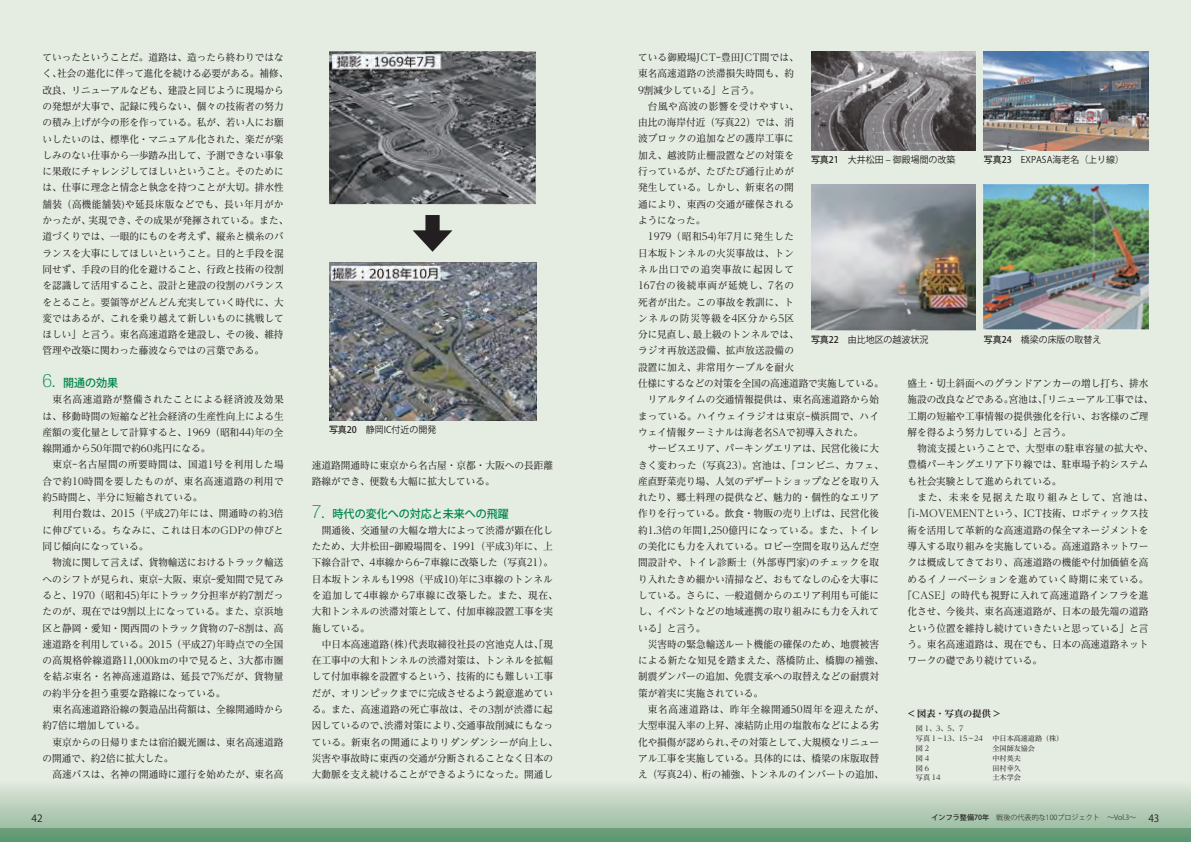
<style>
.page{position:relative;width:1191px;height:842px;background:#e5ece2}
.page>*{position:absolute;margin:0;border:0;box-sizing:border-box;transform-origin:0 0}
.t1{font:500 11.3px "Koz Go Pro";color:#00854a}
.t2{font:10px "Koz Go Pro";color:#231f20}
.t3{font:9.9px/16.3px "Reim Pro";color:#231f20}
.t4{font:9.9px "Reim Pro";letter-spacing:.025em;color:#231f20}
.t5{font:9.9px "Reim Pro";letter-spacing:.055em;color:#231f20}
.t6{font:9.9px "Reim Pro";letter-spacing:.02em;color:#231f20}
.t7{font:9.9px "Reim Pro";letter-spacing:.03em;color:#231f20}
.t8{font:9.9px "Reim Pro";letter-spacing:-.02em;color:#231f20}
.t9{font:9.9px "Reim Pro";letter-spacing:.035em;color:#231f20}
.t10{font:9.9px "Reim Pro";letter-spacing:.045em;color:#231f20}
.t11{font:9.9px "Reim Pro";letter-spacing:.07em;color:#231f20}
.t12{font:9.9px "Reim Pro";letter-spacing:.14em;color:#231f20}
.t13{font:9.9px "Reim Pro";letter-spacing:.075em;color:#231f20}
.t14{font:9.9px "Reim Pro";letter-spacing:.09em;color:#231f20}
.t15{font:9.9px "Reim Pro";letter-spacing:.085em;color:#231f20}
.t16{font:9.2px "Koz Go Pro";color:#231f20}
.t17{font:700 9.2px "Reim Pro";color:#231f20}
.t18{font:7.1px/9.9px "Reim Pro";color:#231f20}
.t19{font:300 7.1px "Koz Go Pro";color:#231f20}
.s1{font-family:"Helvetica Neue";font-weight:100;font-stretch:condensed;font-size:18.4px}
.s2{font-weight:500}
.s3{font-weight:400;font-size:10px}
</style>
<div class="page">
<svg style="left:0;top:787px;width:1191px;height:41px;background:#bbd0bc"></svg>
<svg style="left:0;top:828px;width:1191px;height:14px;background:#639a76"></svg>
<img style="left:811px;top:185px;width:164px;height:145px">
<img style="left:984px;top:51px;width:164px;height:99px">
<img style="left:984px;top:185px;width:164px;height:145px">
<img style="left:811px;top:51px;width:164px;height:99px">
<img style="left:329px;top:51px;width:207px;height:153px">
<img style="left:329px;top:263px;width:207px;height:158px">
<div style="left:425px;top:215px;width:14px;height:23px;background:#231f20"></div>
<svg style="left:412px;top:230px;width:40px;height:22px"></svg>
<p class="t3" style="left:43px;top:49px;width:247px">ていったということだ。道路は、造ったら終わりではなく、社会の進化に伴って進化を続ける必要がある。補修、改良、リニューアルなども、建設と同じように現場からの発想が大事で、記録に残らない、個々の技術者の努力の積み上げが今の形を作っている。私が、若い人にお願いしたいのは、標準化・マニュアル化された、楽だが楽しみのない仕事から一歩踏み出して、予測できない事象に果敢にチャレンジしてほしいということ。そのためには、仕事に理念と情念と執念を持つことが大切。排水性舗装（高機能舗装)や延長床版などでも、長い年月がかかったが、実現でき、その成果が発揮されている。また、道づくりでは、一眼的にものを考えず、縦糸と横糸のバランスを大事にしてほしいということ。目的と手段を混同せず、手段の目的化を避けること、行政と技術の役割を認識して活用すること、設計と建設の役割のバランスをとること。要領等がどんどん充実していく時代に、大変ではあるが、これを乗り越えて新しいものに挑戦してほしい｣と言う。東名高速道路を建設し、その後、維持管理や改築に関わった藤波ならではの言葉である。</p>
<p class="t1" style="left:43px;top:376px;width:77px"><span class="s1">6</span>．開通の効果</p>
<p class="t3" style="left:43px;top:391px;width:243px;text-align:justify;text-indent:10px">東名高速道路が整備されたことによる経済波及効果は、移動時間の短縮など社会経済の生産性向上による生産額の変化量として計算すると、1969（昭和44)年の全線開通から50年間で約60兆円になる。</p>
<p class="t3" style="left:43px;top:456px;width:243px;text-align:justify;text-indent:10px">東京–名古屋間の所要時間は、国道1号を利用した場合で約10時間を要したものが、東名高速道路の利用で約5時間と、半分に短縮されている。</p>
<p class="t3" style="left:43px;top:505px;width:242px;text-align:justify;text-indent:10px">利用台数は、2015（平成27)年には、開通時の約3倍に伸びている。ちなみに、これは日本のGDPの伸びと同じ傾向になっている。</p>
<p class="t3" style="left:43px;top:554px;width:243px;text-align:justify;text-indent:10px">物流に関して言えば、貨物輸送におけるトラック輸送へのシフトが見られ、東京–大阪、東京–愛知間で見てみると、1970（昭和45)年にトラック分担率が約7割だったのが、現在では9割以上になっている。また、京浜地区と静岡・愛知・関西間のトラック貨物の7–8割は、高速道路を利用している。2015（平成27)年時点での全国の高規格幹線道路11,000kmの中で見ると、3大都市圏を結ぶ東名・名神高速道路は、延長で7%だが、貨物量の約半分を担う重要な路線になっている。</p>
<p class="t3" style="left:43px;top:701px;width:242px;text-indent:10px">東名高速道路沿線の製造品出荷額は、全線開通時から約7倍に増加している。</p>
<p class="t3" style="left:43px;top:733px;width:242px;text-indent:10px">東京からの日帰りまたは宿泊観光圏は、東名高速道路の開通で、約2倍に拡大した。</p>
<p class="t3" style="left:52px;top:766px;width:232px">高速バスは、名神の開通時に運行を始めたが、東名高</p>
<p class="t16" style="left:329px;top:424px;width:109px"><span class="s2">写真20</span>　静岡IC付近の開発</p>
<p class="t3" style="left:312px;top:456px;width:243px">速道路開通時に東京から名古屋・京都・大阪への長距離路線ができ、便数も大幅に拡大している。</p>
<p class="t1" style="left:312px;top:506px;width:198px"><span class="s1">7</span>．時代の変化への対応と未来への飛躍</p>
<p class="t3" style="left:312px;top:522px;width:247px;text-indent:10px">開通後、交通量の大幅な増大によって渋滞が顕在化したため、大井松田–御殿場間を、1991（平成3)年に、上下線合計で、4車線から6–7車線に改築した（写真21）。日本坂トンネルも1998（平成10)年に3車線のトンネルを追加して4車線から7車線に改築した。また、現在、大和トンネルの渋滞対策として、付加車線設置工事を実施している。</p>
<p class="t3" style="left:312px;top:636px;width:247px;text-align:center">中日本高速道路（株）代表取締役社長の宮池克人は、「現<br>在工事中の大和トンネルの渋滞対策は、トンネルを拡幅して付加車線を設置するという、技術的にも難しい工事だが、オリンピックまでに完成させるよう鋭意進めている。また、高速道路の死亡事故は、その3割が渋滞に起因しているので、渋滞対策により、交通事故削減にもなっている。新東名の開通によりリダンダンシーが向上し、災害や事故時に東西の交通が分断されることなく日本の大動脈を支え続けることができるようになった。開通し</p>
<p class="t3" style="left:638px;top:49px;width:162px">ている御殿場JCT–豊田JCT間では、東名高速道路の渋滞損失時間も、約<br>9割減少している」と言う。</p>
<p class="t3" style="left:638px;top:98px;width:162px;text-indent:10px">台風や高波の影響を受けやすい、由比の海岸付近（写真22）では、消波ブロックの追加などの護岸工事に加え、越波防止柵設置などの対策を行っているが、たびたび通行止めが発生している。しかし、新東名の開通により、東西の交通が確保されるようになった。</p>
<p class="t3" style="left:648px;top:228px;width:147px">1979（昭和54)年7月に発生した</p>
<p class="t3" style="left:638px;top:244px;width:157px">日本坂トンネルの火災事故は、トン</p>
<p class="t15" style="left:638px;top:261px;width:157px">ネル出口での追突事故に起因して</p>
<p class="t13" style="left:638px;top:277px;width:157px">167台の後続車両が延焼し、7名の</p>
<p class="t3" style="left:638px;top:293px;width:157px">死者が出た。この事故を教訓に、ト</p>
<p class="t14" style="left:638px;top:310px;width:157px">ンネルの防災等級を4区分から5区</p>
<p class="t3" style="left:638px;top:326px;width:162px">分に見直し、最上級のトンネルでは、</p>
<p class="t3" style="left:638px;top:342px;width:157px">ラジオ再放送設備、拡声放送設備の</p>
<p class="t3" style="left:638px;top:359px;width:157px">設置に加え、非常用ケーブルを耐火</p>
<p class="t8" style="left:638px;top:375px;width:247px">仕様にするなどの対策を全国の高速道路で実施している。</p>
<p class="t3" style="left:648px;top:391px;width:232px">リアルタイムの交通情報提供は、東名高速道路から始</p>
<p class="t4" style="left:638px;top:408px;width:242px">まっている。ハイウェイラジオは東京–横浜間で、ハイ</p>
<p class="t3" style="left:638px;top:424px;width:226px">ウェイ情報ターミナルは海老名SAで初導入された。</p>
<p class="t3" style="left:648px;top:440px;width:232px">サービスエリア、パーキングエリアは、民営化後に大</p>
<p class="t6" style="left:638px;top:457px;width:247px">きく変わった（写真23）。宮池は、「コンビニ、カフェ、</p>
<p class="t3" style="left:638px;top:473px;width:243px">産直野菜売り場、人気のデザートショップなどを取り入</p>
<p class="t3" style="left:638px;top:489px;width:242px">れたり、郷土料理の提供など、魅力的・個性的なエリア</p>
<p class="t3" style="left:638px;top:505px;width:242px">作りを行っている。飲食・物販の売り上げは、民営化後</p>
<p class="t5" style="left:638px;top:522px;width:242px">約1.3倍の年間1,250億円になっている。また、トイレ</p>
<p class="t3" style="left:638px;top:538px;width:243px">の美化にも力を入れている。ロビー空間を取り込んだ空</p>
<p class="t9" style="left:638px;top:554px;width:242px">間設計や、トイレ診断士（外部専門家)のチェックを取</p>
<p class="t3" style="left:638px;top:571px;width:243px">り入れたきめ細かい清掃など、おもてなしの心を大事に</p>
<p class="t3" style="left:638px;top:587px;width:243px">している。さらに、一般道側からのエリア利用も可能に</p>
<p class="t3" style="left:638px;top:603px;width:243px">し、イベントなどの地域連携の取り組みにも力を入れて</p>
<p class="t3" style="left:638px;top:619px;width:69px">いる」と言う。</p>
<p class="t3" style="left:648px;top:636px;width:232px">災害時の緊急輸送ルート機能の確保のため、地震被害</p>
<p class="t4" style="left:638px;top:652px;width:247px">による新たな知見を踏まえた、落橋防止、橋脚の補強、</p>
<p class="t3" style="left:638px;top:668px;width:243px">制震ダンパーの追加、免震支承への取替えなどの耐震対</p>
<p class="t3" style="left:638px;top:685px;width:127px">策が着実に実施されている。</p>
<p class="t11" style="left:648px;top:701px;width:237px">東名高速道路は、昨年全線開通50周年を迎えたが、</p>
<p class="t3" style="left:638px;top:717px;width:243px">大型車混入率の上昇、凍結防止用の塩散布などによる劣</p>
<p class="t3" style="left:638px;top:734px;width:242px">化や損傷が認められ、その対策として、大規模なリニュー</p>
<p class="t3" style="left:638px;top:750px;width:243px">アル工事を実施している。具体的には、橋梁の床版取替</p>
<p class="t3" style="left:638px;top:766px;width:247px">え（写真24）、桁の補強、トンネルのインバートの追加、</p>
<p class="t16" style="left:811px;top:153px;width:146px"><span class="s2">写真21</span>　大井松田 – 御殿場間の改築</p>
<p class="t16" style="left:984px;top:153px;width:142px"><span class="s2">写真23</span>　EXPASA海老名（上り線）</p>
<p class="t16" style="left:811px;top:333px;width:119px"><span class="s2">写真22</span>　由比地区の越波状況</p>
<p class="t16" style="left:984px;top:333px;width:119px"><span class="s2">写真24</span>　橋梁の床版の取替え</p>
<p class="t3" style="left:907px;top:375px;width:247px">盛土・切土斜面へのグランドアンカーの増し打ち、排水施設の改良などである。宮池は、｢リニューアル工事では、工期の短縮や工事情報の提供強化を行い、お客様のご理解を得るよう努力している｣と言う。</p>
<p class="t3" style="left:907px;top:440px;width:247px;text-indent:10px">物流支援ということで、大型車の駐車容量の拡大や、豊橋パーキングエリア下り線では、駐車場予約システムも社会実験として進められている。</p>
<p class="t12" style="left:917px;top:489px;width:237px">また、未来を見据えた取り組みとして、宮池は、</p>
<p class="t3" style="left:907px;top:505px;width:242px">｢i-MOVEMENTという、ICT技術、ロボティックス技</p>
<p class="t3" style="left:907px;top:522px;width:242px">術を活用して革新的な高速道路の保全マネージメントを</p>
<p class="t3" style="left:907px;top:538px;width:243px">導入する取り組みを実施している。高速道路ネットワー</p>
<p class="t3" style="left:907px;top:554px;width:243px">クは概成してきており、高速道路の機能や付加価値を高</p>
<p class="t10" style="left:907px;top:571px;width:242px">めるイノーベーションを進めていく時期に来ている。</p>
<p class="t7" style="left:902px;top:587px;width:247px">「CASE」の時代も視野に入れて高速道路インフラを進</p>
<p class="t3" style="left:907px;top:603px;width:242px">化させ、今後共、東名高速道路が、日本の最先端の道路</p>
<p class="t3" style="left:907px;top:619px;width:242px">という位置を維持し続けていきたいと思っている｣と言</p>
<p class="t3" style="left:907px;top:636px;width:242px">う。東名高速道路は、現在でも、日本の高速道路ネット</p>
<p class="t3" style="left:907px;top:652px;width:136px">ワークの礎であり続けている。</p>
<p class="t17" style="left:907px;top:705px;width:95px">&lt; 図表・写真の提供 &gt;</p>
<p class="t18" style="left:916px;top:723px;width:68px">図 1、3、5、7<br>写真 1〜13、15〜24</p>
<p class="t18" style="left:992px;top:733px;width:72px">中日本高速道路（株）</p>
<p class="t18" style="left:916px;top:743px;width:15px">図2</p>
<p class="t18" style="left:992px;top:743px;width:44px">全国師友協会</p>
<p class="t18" style="left:916px;top:753px;width:15px">図4</p>
<p class="t18" style="left:992px;top:753px;width:30px">中村英夫</p>
<p class="t18" style="left:916px;top:763px;width:15px">図6</p>
<p class="t18" style="left:992px;top:763px;width:30px">田村幸久</p>
<p class="t18" style="left:916px;top:773px;width:26px">写真 14</p>
<p class="t18" style="left:992px;top:773px;width:30px">土木学会</p>
<p class="t2" style="left:31px;top:812px;width:13px">42</p>
<p class="t19" style="left:931px;top:813px;width:229px"><span class="s2">インフラ整備70年</span> 戦後の代表的な100プロジェクト　〜Vol.3〜 <span class="s3">43</span></p>
</div>
